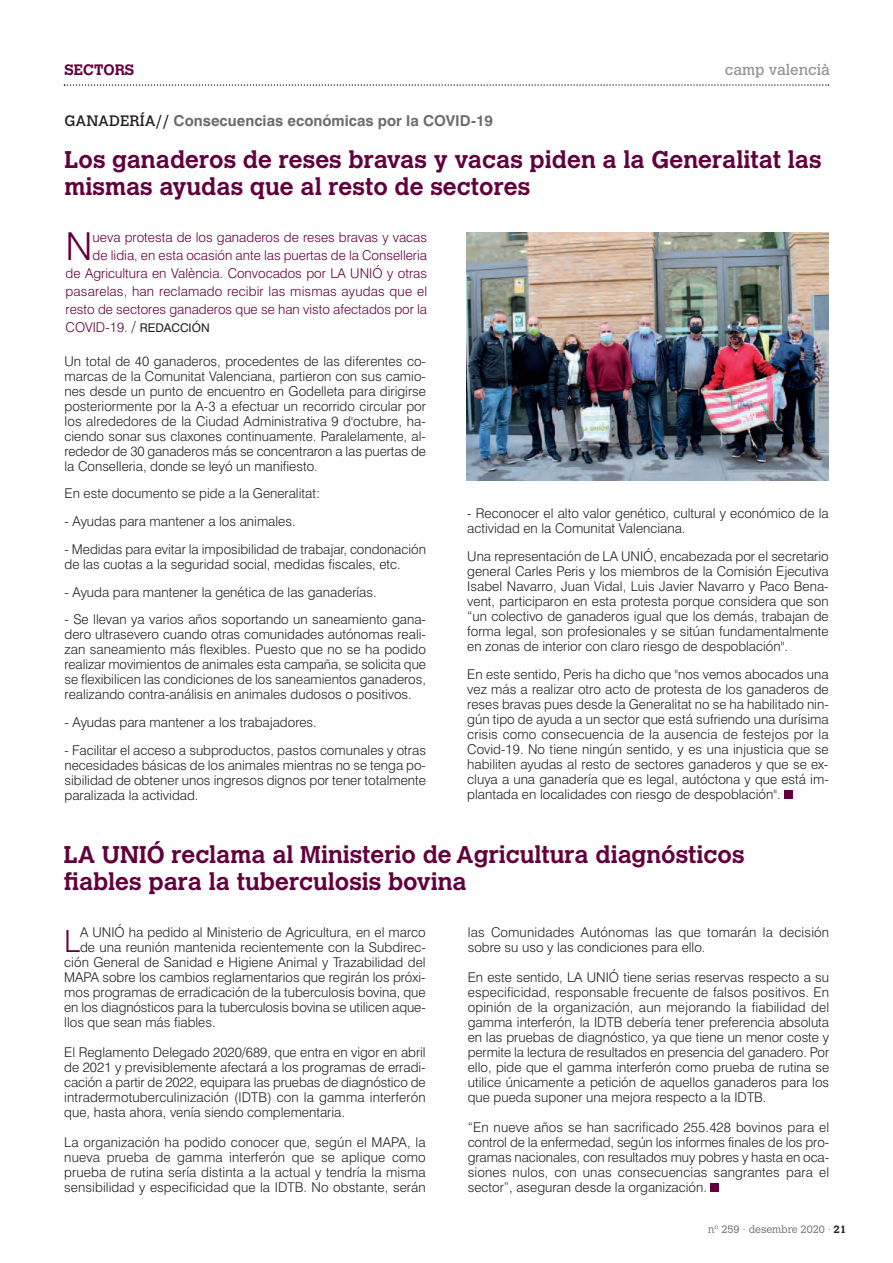
<style>
.page{position:relative;width:893px;height:1263px;background:#fff}
.page>*{position:absolute;margin:0;border:0;box-sizing:border-box;transform-origin:0 0}
.t1{font:300 38.55px "Swiss 721 BT";color:#63003c}
.t2{font:300 30.6px "Swiss 721 BT";color:#63003c}
.t3{font:700 24px/27px "Calvert MT Std";color:#63003c}
.t4{font:700 15px "Swiss 721 BT";color:#6c6d70}
.t5{font:15px "Calvert MT Std";color:#939598}
.t6{font:700 15px "Calvert MT Std";color:#63003c}
.t7{font:300 13.5px/15px "Swiss 721 BT";color:#231f20;text-align:justify}
.t8{font:300 13.5px "Swiss 721 BT";color:#63003c}
.t9{font:300 10.5px "Calvert MT Std";color:#6c6d70}
.s1{font-family:"Calvert MT Std";font-weight:400;color:#231f20}
.s2{font-size:15px;color:#231f20}
.s3{font-weight:400;font-size:12px;color:#231f20}
.s4{font-weight:700;color:#231f20}
</style>
<div class="page">
<svg style="left:64px;top:84px;width:765px;height:2px"></svg>
<div style="left:784px;top:790px;width:9px;height:8px;background:#63003c"></div>
<div style="left:711px;top:1183px;width:8px;height:9px;background:#63003c"></div>
<img style="left:467px;top:232px;width:361px;height:248px">
<p class="t6" style="left:65px;top:64px;width:71px">SECTORS</p>
<p class="t5" style="left:725px;top:61px;width:106px">camp valencià</p>
<p class="t4" style="left:65px;top:115px;width:430px"><span class="s1">GANADERÍA//</span> Consecuencias económicas por la COVID-19</p>
<p class="t3" style="left:65px;top:148px;width:759px">Los ganaderos de reses bravas y vacas piden a la Generalitat las mismas ayudas que al resto de sectores</p>
<p class="t1" style="left:66px;top:232px;width:29px">N</p>
<p class="t8" style="left:93px;top:232px;width:336px">ueva protesta de los ganaderos de reses bravas y vacas</p>
<p class="t8" style="left:93px;top:250px;width:336px">de lidia, en esta ocasión ante las puertas de la Conselleria</p>
<p class="t8" style="left:66px;top:268px;width:363px">de Agricultura en València. Convocados por LA UNIÓ y otras</p>
<p class="t8" style="left:66px;top:286px;width:363px">pasarelas, han reclamado recibir las mismas ayudas que el</p>
<p class="t8" style="left:66px;top:304px;width:363px">resto de sectores ganaderos que se han visto afectados por la</p>
<p class="t8" style="left:66px;top:322px;width:145px">COVID-19. <span class="s2">/</span> <span class="s3">REDACCIÓN</span></p>
<p class="t7" style="left:65px;top:355px;width:363px">Un total de 40 ganaderos, procedentes de las diferentes co&shy;marcas de la Comunitat Valenciana, partieron con sus camio&shy;nes desde un punto de encuentro en Godelleta para dirigirse posteriormente por la A-3 a efectuar un recorrido circular por los alrededores de la Ciudad Administrativa 9 d'octubre, ha&shy;ciendo sonar sus claxones continuamente. Paralelamente, al&shy;rededor de 30 ganaderos más se concentraron a las puertas de la Conselleria, donde se leyó un manifiesto.</p>
<p class="t7" style="left:65px;top:487px;width:257px">En este documento se pide a la Generalitat:</p>
<p class="t7" style="left:65px;top:515px;width:233px">- Ayudas para mantener a los animales.</p>
<p class="t7" style="left:65px;top:543px;width:363px">- Medidas para evitar la imposibilidad de trabajar, condonación de las cuotas a la seguridad social, medidas fiscales, etc.</p>
<p class="t7" style="left:65px;top:586px;width:314px">- Ayuda para mantener la genética de las ganaderías.</p>
<p class="t7" style="left:65px;top:613px;width:363px">- Se llevan ya varios años soportando un saneamiento gana&shy;dero ultrasevero cuando otras comunidades autónomas reali&shy;zan saneamiento más flexibles. Puesto que no se ha podido realizar movimientos de animales esta campaña, se solicita que se flexibilicen las condiciones de los saneamientos ganaderos, realizando contra-análisis en animales dudosos o positivos.</p>
<p class="t7" style="left:65px;top:716px;width:254px">- Ayudas para mantener a los trabajadores.</p>
<p class="t7" style="left:65px;top:744px;width:363px">- Facilitar el acceso a subproductos, pastos comunales y otras necesidades básicas de los animales mientras no se tenga po&shy;sibilidad de obtener unos ingresos dignos por tener totalmente paralizada la actividad.</p>
<p class="t7" style="left:467px;top:507px;width:363px">- Reconocer el alto valor genético, cultural y económico de la actividad en la Comunitat Valenciana.</p>
<p class="t7" style="left:467px;top:550px;width:363px">Una representación de LA UNIÓ, encabezada por el secretario general Carles Peris y los miembros de la Comisión Ejecutiva Isabel Navarro, Juan Vidal, Luis Javier Navarro y Paco Bena&shy;vent, participaron en esta protesta porque considera que son “un colectivo de ganaderos igual que los demás, trabajan de forma legal, son profesionales y se sitúan fundamentalmente en zonas de interior con claro riesgo de despoblación".</p>
<p class="t7" style="left:467px;top:668px;width:363px">En este sentido, Peris ha dicho que "nos vemos abocados una vez más a realizar otro acto de protesta de los ganaderos de reses bravas pues desde la Generalitat no se ha habilitado nin&shy;gún tipo de ayuda a un sector que está sufriendo una durísima crisis como consecuencia de la ausencia de festejos por la Covid-19. No tiene ningún sentido, y es una injusticia que se habiliten ayudas al resto de sectores ganaderos y que se ex&shy;cluya a una ganadería que es legal, autóctona y que está im&shy;plantada en localidades con riesgo de despoblación".</p>
<p class="t3" style="left:64px;top:843px;width:682px">LA UNIÓ reclama al Ministerio de Agricultura diagnósticos</p>
<p class="t3" style="left:64px;top:870px;width:405px">fiables para la tuberculosis bovina</p>
<p class="t2" style="left:64px;top:930px;width:17px">L</p>
<p class="t7" style="left:80px;top:926px;width:347px">A UNIÓ ha pedido al Ministerio de Agricultura, en el marco</p>
<p class="t7" style="left:468px;top:926px;width:363px">las Comunidades Autónomas las que tomarán la decisión sobre su uso y las condiciones para ello.</p>
<p class="t7" style="left:468px;top:971px;width:363px">En este sentido, LA UNIÓ tiene serias reservas respecto a su especificidad, responsable frecuente de falsos positivos. En opinión de la organización, aun mejorando la fiabilidad del gamma interferón, la IDTB debería tener preferencia absoluta en las pruebas de diagnóstico, ya que tiene un menor coste y permite la lectura de resultados en presencia del ganadero. Por ello, pide que el gamma interferón como prueba de rutina se utilice únicamente a petición de aquellos ganaderos para los que pueda suponer una mejora respecto a la IDTB.</p>
<p class="t7" style="left:468px;top:1121px;width:363px">“En nueve años se han sacrificado 255.428 bovinos para el control de la enfermedad, según los informes finales de los pro&shy;gramas nacionales, con resultados muy pobres y hasta en oca&shy;siones nulos, con unas consecuencias sangrantes para el sector”, aseguran desde la organización.</p>
<p class="t9" style="left:708px;top:1223px;width:140px">nº 259 · desembre 2020 · <span class="s4">21</span></p>
<p class="t7" style="left:80px;top:941px;width:347px">de una reunión mantenida recientemente con la Subdirec-</p>
<p class="t7" style="left:64px;top:956px;width:363px">ción General de Sanidad e Higiene Animal y Trazabilidad del</p>
<p class="t7" style="left:64px;top:971px;width:363px">MAPA sobre los cambios reglamentarios que regirán los próxi-</p>
<p class="t7" style="left:64px;top:986px;width:363px">mos programas de erradicación de la tuberculosis bovina, que</p>
<p class="t7" style="left:64px;top:1001px;width:363px">en los diagnósticos para la tuberculosis bovina se utilicen aque-</p>
<p class="t7" style="left:64px;top:1016px;width:153px">llos que sean más fiables.</p>
<p class="t7" style="left:64px;top:1046px;width:363px">El Reglamento Delegado 2020/689, que entra en vigor en abril de 2021 y previsiblemente afectará a los programas de erradi&shy;cación a partir de 2022, equipara las pruebas de diagnóstico de intradermotuberculinización (IDTB) con la gamma interferón que, hasta ahora, venía siendo complementaria.</p>
<p class="t7" style="left:64px;top:1136px;width:363px">La organización ha podido conocer que, según el MAPA, la nueva prueba de gamma interferón que se aplique como prueba de rutina sería distinta a la actual y tendría la misma sensibilidad y especificidad que la IDTB. No obstante, serán</p>
</div>
